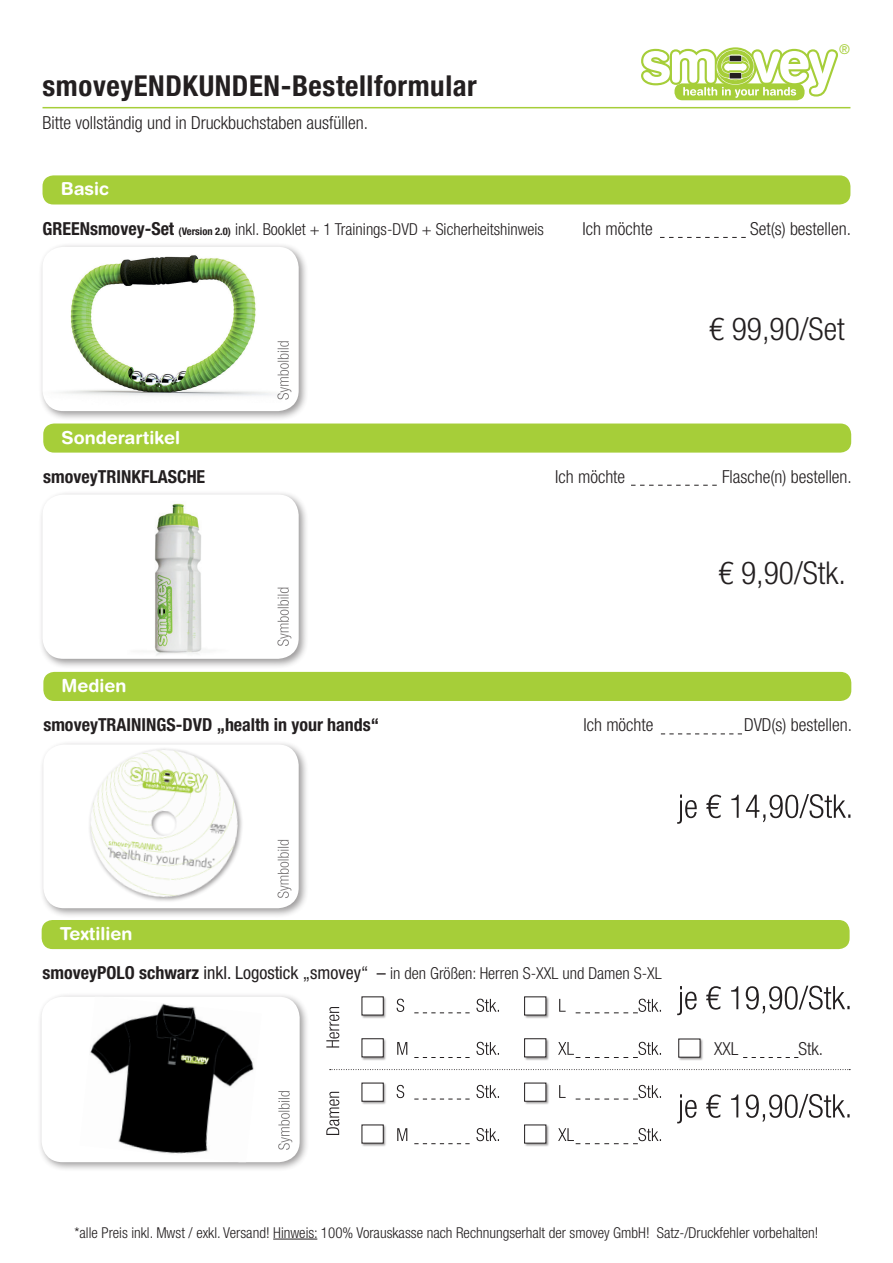
<style>
.page{position:relative;width:893px;height:1263px;background:#fff}
.page>*{position:absolute;margin:0;border:0;box-sizing:border-box;transform-origin:0 0}
.t1{font:300 condensed 31.5px "Helvetica Neue LT Std";color:#231f20}
.t2{font:700 condensed 28.8px "Helvetica Neue LT Std";letter-spacing:.02em;color:#231f20}
.t3{font:300 condensed 18px "Helvetica Neue LT Std";color:#231f20}
.t4{font:700 condensed 18px "Helvetica Neue LT Std";color:#231f20}
.t5{font:700 18px "Helvetica Rounded LT Std";color:#fff}
.t6{font:300 condensed 16.5px "Helvetica Neue LT Std";color:#231f20}
.t7{font:300 condensed 15px "Helvetica Neue LT Std";color:#231f20}
.t8{font:condensed 13.5px "Helvetica Neue LT Std";color:#a6ce39}
.s1{font-weight:700;font-size:18px}
.s2{font-weight:700;font-size:10.5px}
.s3{font-weight:400;font-size:18px}
</style>
<div class="page">
<hr style="left:43px;top:107px;width:807px;height:1px;background:#a6ce39">
<div style="left:674px;top:83px;width:130px;height:17px;background:#a6ce39;border-radius:8px"></div>
<svg style="left:641px;top:47px;width:197px;height:51px"></svg>
<div style="left:729px;top:73px;width:12px;height:6px;background:#231f20"></div>
<div style="left:729px;top:56px;width:12px;height:5px;background:#231f20"></div>
<div style="left:43px;top:175px;width:807px;height:29px;background:#a6ce39;border-radius:11px"></div>
<div style="left:38px;top:242px;width:271px;height:179px;background:#231f20;opacity:.45"></div>
<img style="left:43px;top:247px;width:256px;height:164px">
<svg style="left:660px;top:237px;width:86px;height:1px"></svg>
<svg style="left:277px;top:341px;width:14px;height:59px"></svg>
<div style="left:38px;top:490px;width:271px;height:179px;background:#231f20;opacity:.45"></div>
<div style="left:43px;top:494px;width:256px;height:165px;background:#fff;border-radius:21px"></div>
<img style="left:155px;top:503px;width:47px;height:153px">
<svg style="left:277px;top:588px;width:14px;height:58px"></svg>
<div style="left:43px;top:423px;width:808px;height:30px;background:#a6ce39;border-radius:11px"></div>
<svg style="left:631px;top:485px;width:86px;height:1px"></svg>
<div style="left:39px;top:740px;width:270px;height:178px;background:#231f20;opacity:.45"></div>
<div style="left:43px;top:744px;width:256px;height:164px;background:#fff;border-radius:21px"></div>
<img style="left:77px;top:744px;width:175px;height:157px">
<svg style="left:677px;top:794px;width:173px;height:30px"></svg>
<svg style="left:277px;top:840px;width:14px;height:58px"></svg>
<div style="left:43px;top:672px;width:808px;height:29px;background:#a6ce39;border-radius:11px"></div>
<svg style="left:661px;top:734px;width:81px;height:1px"></svg>
<div style="left:42px;top:920px;width:808px;height:29px;background:#a6ce39;border-radius:11px"></div>
<div style="left:37px;top:992px;width:273px;height:180px;background:#231f20;opacity:.45"></div>
<div style="left:42px;top:997px;width:258px;height:165px;background:#fff;border-radius:21px"></div>
<img style="left:90px;top:1003px;width:164px;height:151px">
<svg style="left:278px;top:1091px;width:14px;height:59px"></svg>
<div style="left:361px;top:996px;width:26px;height:22px;background:#231f20;opacity:.45"></div>
<div style="left:362px;top:997px;width:21px;height:18px;background:#fff"></div>
<div style="left:361px;top:1038px;width:26px;height:22px;background:#231f20;opacity:.45"></div>
<div style="left:362px;top:1038px;width:21px;height:19px;background:#fff;border:1px solid #231f20"></div>
<div style="left:524px;top:996px;width:25px;height:22px;background:#231f20;opacity:.45"></div>
<svg style="left:524px;top:997px;width:22px;height:18px"></svg>
<div style="left:524px;top:1038px;width:25px;height:22px;background:#231f20;opacity:.45"></div>
<div style="left:524px;top:1038px;width:22px;height:19px;background:#fff;border:1px solid #231f20"></div>
<svg style="left:397px;top:999px;width:264px;height:14px"></svg>
<svg style="left:397px;top:1042px;width:264px;height:16px"></svg>
<svg style="left:326px;top:1092px;width:13px;height:43px"></svg>
<svg style="left:326px;top:1007px;width:13px;height:40px"></svg>
<svg style="left:330px;top:1069px;width:520px;height:1px"></svg>
<svg style="left:677px;top:1094px;width:173px;height:29px"></svg>
<hr style="left:273px;top:1239px;width:44px;height:1px;background:#231f20">
<div style="left:361px;top:1082px;width:26px;height:22px;background:#231f20;opacity:.45"></div>
<div style="left:362px;top:1083px;width:21px;height:18px;background:#fff"></div>
<div style="left:361px;top:1124px;width:26px;height:22px;background:#231f20;opacity:.45"></div>
<div style="left:362px;top:1125px;width:21px;height:18px;background:#fff"></div>
<div style="left:524px;top:1082px;width:25px;height:22px;background:#231f20;opacity:.45"></div>
<svg style="left:524px;top:1083px;width:22px;height:18px"></svg>
<div style="left:524px;top:1124px;width:25px;height:22px;background:#231f20;opacity:.45"></div>
<div style="left:524px;top:1125px;width:22px;height:18px;background:#fff"></div>
<svg style="left:397px;top:1085px;width:264px;height:15px"></svg>
<svg style="left:397px;top:1128px;width:264px;height:16px"></svg>
<div style="left:678px;top:1038px;width:25px;height:22px;background:#231f20;opacity:.45"></div>
<div style="left:679px;top:1039px;width:21px;height:18px;background:#fff"></div>
<svg style="left:743px;top:1057px;width:55px;height:1px"></svg>
<svg style="left:677px;top:986px;width:173px;height:29px"></svg>
<h2 class="t2" style="left:43px;top:68px;width:436px">smoveyENDKUNDEN-Bestellformular</h2>
<p class="t3" style="left:43px;top:113px;width:327px">Bitte vollständig und in Druckbuchstaben ausfüllen.</p>
<p class="t8" style="left:839px;top:41px;width:12px">®</p>
<p class="t5" style="left:61px;top:178px;width:50px">Basic</p>
<p class="t6" style="left:43px;top:219px;width:503px"><span class="s1">GREENsmovey-Set</span> <span class="s2">(Version 2.0)</span> inkl. Booklet + 1 Trainings-DVD + Sicherheitshinweis</p>
<p class="t3" style="left:583px;top:218px;width:72px">Ich möchte</p>
<p class="t3" style="left:750px;top:218px;width:102px">Set(s) bestellen.</p>
<h1 class="t1" style="left:709px;top:310px;width:137px">€ 99,90/Set</h1>
<p class="t5" style="left:61px;top:426px;width:120px">Sonderartikel</p>
<p class="t4" style="left:43px;top:465px;width:164px">smoveyTRINKFLASCHE</p>
<p class="t3" style="left:555px;top:466px;width:72px">Ich möchte</p>
<p class="t3" style="left:722px;top:466px;width:131px">Flasche(n) bestellen.</p>
<h1 class="t1" style="left:718px;top:554px;width:129px">€ 9,90/Stk.</h1>
<p class="t5" style="left:62px;top:674px;width:66px">Medien</p>
<p class="t4" style="left:43px;top:714px;width:337px">smoveyTRAININGS-DVD „health in your hands“</p>
<p class="t3" style="left:583px;top:714px;width:72px">Ich möchte</p>
<p class="t3" style="left:744px;top:714px;width:109px">DVD(s) bestellen.</p>
<p class="t5" style="left:60px;top:923px;width:74px">Textilien</p>
<p class="t6" style="left:43px;top:964px;width:621px"><span class="s1">smoveyPOLO schwarz</span> <span class="s3">inkl. Logostick „smovey“ –</span> in den Größen: Herren S-XXL und Damen S-XL</p>
<p class="t3" style="left:714px;top:1038px;width:26px">XXL</p>
<p class="t3" style="left:798px;top:1038px;width:26px">Stk.</p>
<p class="t7" style="left:75px;top:1223px;width:745px">*alle Preis inkl. Mwst / exkl. Versand! Hinweis: 100% Vorauskasse nach Rechnungserhalt der smovey GmbH! Satz-/Druckfehler vorbehalten!</p>
</div>
